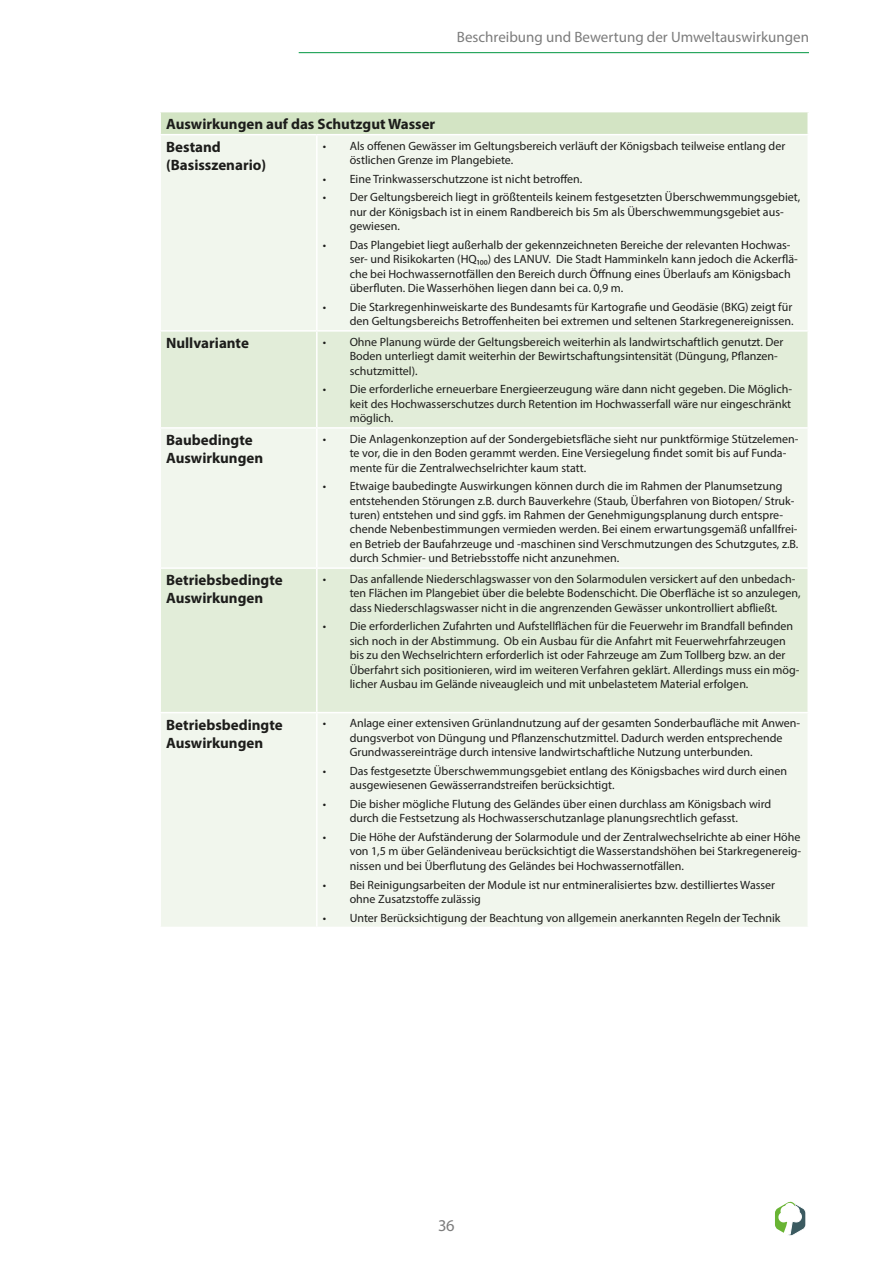
<style>
.page{position:relative;width:893px;height:1263px;background:#fff}
.page>*{position:absolute;margin:0;border:0;box-sizing:border-box;transform-origin:0 0}
.t1{font:16.5px "Myriad Pro";color:#7c7c7c}
.Tabellenüberschrift{font:700 15px/18px "Myriad Pro";color:#1d1d1b}
.t2{font:15px "Myriad Pro";color:#7c7c7c}
.t3{font:12px/14.4px "Myriad Pro";color:#1d1d1b}
</style>
<div class="page">
<hr style="left:299px;top:52px;width:510px;height:1px;background:#009640">
<svg style="left:775px;top:1201px;width:31px;height:35px"></svg>
<div style="left:160px;top:112px;width:648px;height:23px;background:#d3e4c4"></div>
<div style="left:161px;top:135px;width:646px;height:792px;background:#f1f6ed"></div>
<svg style="left:161px;top:332px;width:646px;height:380px;background:#e7f0e0"></svg>
<hr style="left:316px;top:135px;width:2px;height:195px;background:#fff">
<hr style="left:159px;top:330px;width:158px;height:2px;background:#fff">
<hr style="left:317px;top:330px;width:492px;height:2px;background:#fff">
<hr style="left:316px;top:332px;width:2px;height:95px;background:#fff">
<hr style="left:159px;top:427px;width:158px;height:2px;background:#fff">
<hr style="left:317px;top:427px;width:492px;height:2px;background:#fff">
<hr style="left:316px;top:429px;width:2px;height:138px;background:#fff">
<hr style="left:159px;top:567px;width:158px;height:2px;background:#fff">
<hr style="left:317px;top:567px;width:492px;height:2px;background:#fff">
<hr style="left:316px;top:569px;width:2px;height:143px;background:#fff">
<hr style="left:159px;top:712px;width:158px;height:1px;background:#fff">
<hr style="left:317px;top:712px;width:492px;height:1px;background:#fff">
<hr style="left:316px;top:713px;width:2px;height:214px;background:#fff">
<hr style="left:159px;top:112px;width:2px;height:22px;background:#fff">
<hr style="left:807px;top:112px;width:2px;height:22px;background:#fff">
<hr style="left:159px;top:134px;width:158px;height:1px;background:#fff">
<hr style="left:317px;top:134px;width:492px;height:1px;background:#fff">
<p class="t2" style="left:457px;top:28px;width:354px">Beschreibung und Bewertung der Umweltauswirkungen</p>
<p class="Tabellenüberschrift" style="left:166px;top:114px;width:271px">Auswirkungen auf das Schutzgut Wasser</p>
<p class="Tabellenüberschrift" style="left:166px;top:137px;width:101px">Bestand (Basisszenario)</p>
<p class="t3" style="left:350px;top:138px;width:437px;text-indent:-27px">• Als offenen Gewässer im Geltungsbereich verläuft der Königsbach teilweise entlang der östlichen Grenze im Plangebiete.</p>
<p class="t3" style="left:323px;top:171px;width:261px">• Eine Trinkwasserschutzzone ist nicht betroffen.</p>
<p class="t3" style="left:350px;top:190px;width:452px;text-indent:-27px">• Der Geltungsbereich liegt in größtenteils keinem festgesetzten Überschwemmungsgebiet, nur der Königsbach ist in einem Randbereich bis 5m als Überschwemmungsgebiet aus&shy;gewiesen.</p>
<p class="t3" style="left:350px;top:237px;width:450px;text-indent:-27px">• Das Plangebiet liegt außerhalb der gekennzeichneten Bereiche der relevanten Hochwas&shy;ser- und Risikokarten (HQ100) des LANUV. Die Stadt Hamminkeln kann jedoch die Ackerflä&shy;che bei Hochwassernotfällen den Bereich durch Öffnung eines Überlaufs am Königsbach überfluten. Die Wasserhöhen liegen dann bei ca. 0,9 m.</p>
<p class="t3" style="left:323px;top:299px;width:473px;text-align:right">• Die Starkregenhinweiskarte des Bundesamts für Kartografie und Geodäsie (BKG) zeigt für den Geltungsbereichs Betroffenheiten bei extremen und seltenen Starkregenereignissen.</p>
<p class="Tabellenüberschrift" style="left:166px;top:333px;width:84px">Nullvariante</p>
<p class="t3" style="left:350px;top:334px;width:435px;text-indent:-27px">• Ohne Planung würde der Geltungsbereich weiterhin als landwirtschaftlich genutzt. Der<br>Boden unterliegt damit weiterhin der Bewirtschaftungsintensität (Düngung, Pflanzen&shy;schutzmittel).</p>
<p class="t3" style="left:350px;top:382px;width:444px;text-align:justify;text-indent:-27px">• Die erforderliche erneuerbare Energieerzeugung wäre dann nicht gegeben. Die Möglich&shy;keit des Hochwasserschutzes durch Retention im Hochwasserfall wäre nur eingeschränkt möglich.</p>
<p class="Tabellenüberschrift" style="left:166px;top:430px;width:99px">Baubedingte<br>Auswirkungen</p>
<p class="t3" style="left:350px;top:431px;width:450px;text-indent:-27px">• Die Anlagenkonzeption auf der Sondergebietsfläche sieht nur punktförmige Stützelemen&shy;te vor, die in den Boden gerammt werden. Eine Versiegelung findet somit bis auf Funda&shy;mente für die Zentralwechselrichter kaum statt.</p>
<p class="t3" style="left:350px;top:479px;width:450px;text-indent:-27px">• Etwaige baubedingte Auswirkungen können durch die im Rahmen der Planumsetzung entstehenden Störungen z.B. durch Bauverkehre (Staub, Überfahren von Biotopen/ Struk&shy;turen) entstehen und sind ggfs. im Rahmen der Genehmigungsplanung durch entspre&shy;chende Nebenbestimmungen vermieden werden. Bei einem erwartungsgemäß unfallfrei&shy;en Betrieb der Baufahrzeuge und -maschinen sind Verschmutzungen des Schutzgutes, z.B. durch Schmier- und Betriebsstoffe nicht anzunehmen.</p>
<p class="Tabellenüberschrift" style="left:166px;top:571px;width:118px">Betriebsbedingte<br>Auswirkungen</p>
<p class="t3" style="left:350px;top:572px;width:452px;text-indent:-27px">• Das anfallende Niederschlagswasser von den Solarmodulen versickert auf den unbedach&shy;ten Flächen im Plangebiet über die belebte Bodenschicht. Die Oberfläche ist so anzulegen, dass Niederschlagswasser nicht in die angrenzenden Gewässer unkontrolliert abfließt.</p>
<p class="t3" style="left:350px;top:619px;width:451px;text-indent:-27px">• Die erforderlichen Zufahrten und Aufstellflächen für die Feuerwehr im Brandfall befinden sich noch in der Abstimmung. Ob ein Ausbau für die Anfahrt mit Feuerwehrfahrzeugen bis zu den Wechselrichtern erforderlich ist oder Fahrzeuge am Zum Tollberg bzw. an der Überfahrt sich positionieren, wird im weiteren Verfahren geklärt. Allerdings muss ein mög&shy;licher Ausbau im Gelände niveaugleich und mit unbelastetem Material erfolgen.</p>
<p class="Tabellenüberschrift" style="left:166px;top:715px;width:118px">Betriebsbedingte<br>Auswirkungen</p>
<p class="t3" style="left:350px;top:716px;width:452px;text-indent:-27px">• Anlage einer extensiven Grünlandnutzung auf der gesamten Sonderbaufläche mit Anwen&shy;dungsverbot von Düngung und Pflanzenschutzmittel. Dadurch werden entsprechende<br>Grundwassereinträge durch intensive landwirtschaftliche Nutzung unterbunden.</p>
<p class="t3" style="left:350px;top:763px;width:439px;text-indent:-27px">• Das festgesetzte Überschwemmungsgebiet entlang des Königsbaches wird durch einen ausgewiesenen Gewässerrandstreifen berücksichtigt.</p>
<p class="t3" style="left:323px;top:796px;width:450px;text-align:center">• Die bisher mögliche Flutung des Geländes über einen durchlass am Königsbach wird durch die Festsetzung als Hochwasserschutzanlage planungsrechtlich gefasst.</p>
<p class="t3" style="left:350px;top:830px;width:453px;text-align:justify;text-indent:-27px">• Die Höhe der Aufständerung der Solarmodule und der Zentralwechselrichte ab einer Höhe von 1,5 m über Geländeniveau berücksichtigt die Wasserstandshöhen bei Starkregenereig&shy;nissen und bei Überflutung des Geländes bei Hochwassernotfällen.</p>
<p class="t3" style="left:350px;top:877px;width:427px;text-indent:-27px">• Bei Reinigungsarbeiten der Module ist nur entmineralisiertes bzw. destilliertes Wasser ohne Zusatzstoffe zulässig</p>
<p class="t3" style="left:323px;top:910px;width:459px">• Unter Berücksichtigung der Beachtung von allgemein anerkannten Regeln der Technik</p>
<h1 class="t1" style="left:438px;top:1215px;width:18px">36</h1>
</div>
